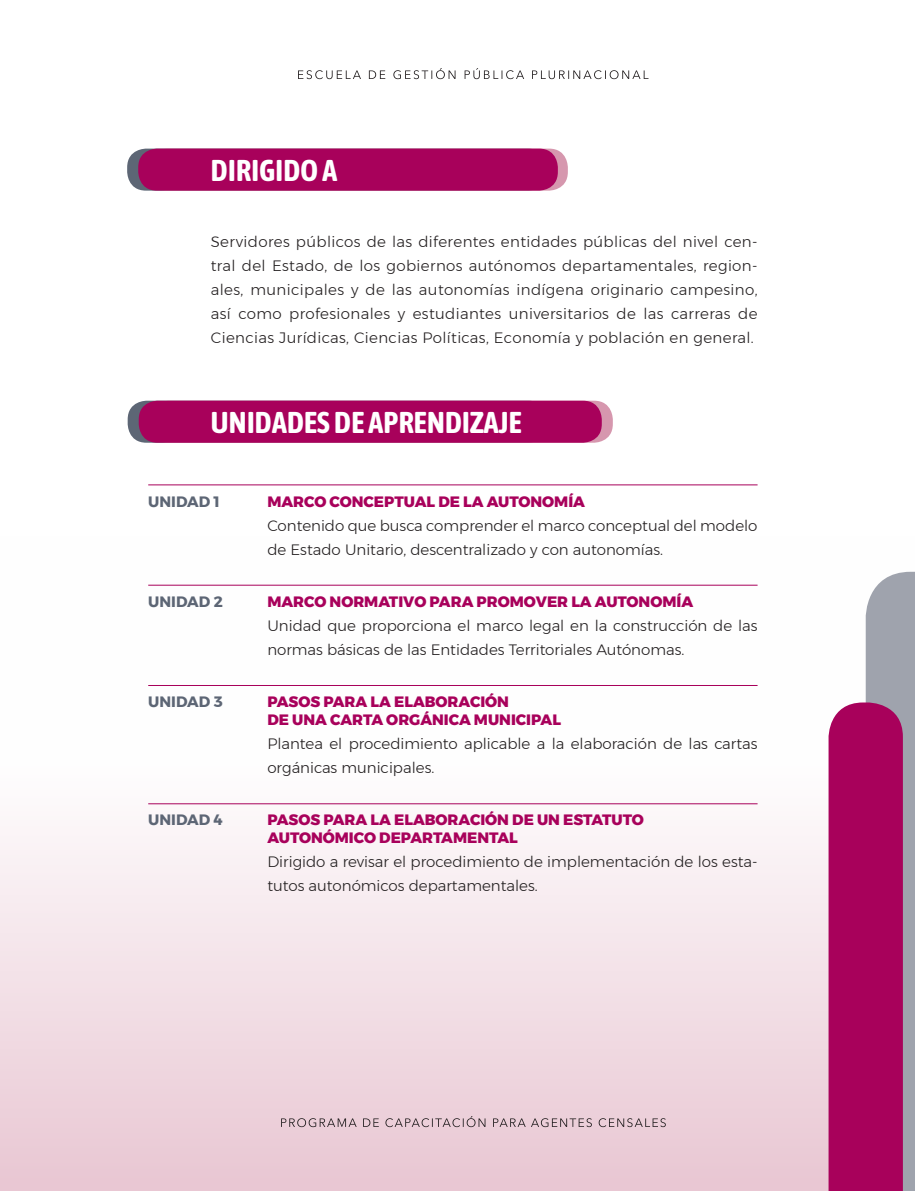
<style>
.page{position:relative;width:915px;height:1191px;background:#fff}
.page>*{position:absolute;margin:0;border:0;box-sizing:border-box;transform-origin:0 0}
.t1{font:700 30px "Asap Condensed";letter-spacing:.01em;color:#fff}
.TEX_TAB{font:300 15px/24px "Montserrat";color:#231f20}
.TEX_A{font:300 15px/24px "Montserrat";letter-spacing:.025em;color:#231f20;text-align:justify}
.TEMA{font:800 15px/18px "Montserrat";color:#a8015b}
.TEMA-2{font:700 15px "Montserrat";color:#5d6675}
</style>
<div class="page">
<div style="left:1px;top:536px;width:913px;height:655px;background:linear-gradient(to bottom,#fff,#ebcdd7)"></div>
<svg style="left:298px;top:68px;width:350px;height:11px"></svg>
<svg style="left:828px;top:572px;width:86px;height:619px;background:#af3f7e"></svg>
<svg style="left:281px;top:1116px;width:384px;height:11px;background:#cab1ba"></svg>
<div style="left:128px;top:401px;width:419px;height:42px;background:#5d6675;border-radius:19px"></div>
<div style="left:127px;top:149px;width:419px;height:42px;background:#5d6675;border-radius:19px"></div>
<div style="left:150px;top:401px;width:462px;height:42px;background:#d697ae;border-radius:19px"></div>
<svg style="left:148px;top:149px;width:419px;height:42px"></svg>
<div style="left:139px;top:401px;width:462px;height:42px;background:#a8015b;border-radius:19px"></div>
<div style="left:138px;top:149px;width:419px;height:42px;background:#a8015b;border-radius:19px"></div>
<hr style="left:148px;top:484px;width:609px;height:1px;background:#a8015b">
<hr style="left:148px;top:585px;width:609px;height:1px;background:#a8015b">
<hr style="left:148px;top:685px;width:609px;height:1px;background:#a8015b">
<hr style="left:148px;top:803px;width:609px;height:1px;background:#a8015b">
<p class="t1" style="left:211px;top:149px;width:128px">DIRIGIDO A</p>
<p class="TEX_A" style="left:211px;top:230px;width:548px">Servidores públicos de las diferentes entidades públicas del nivel cen&shy;tral del Estado, de los gobiernos autónomos departamentales, region&shy;ales, municipales y de las autonomías indígena originario campesino, así como profesionales y estudiantes universitarios de las carreras de Ciencias Jurídicas, Ciencias Políticas, Economía y población en general.</p>
<p class="t1" style="left:211px;top:401px;width:312px">UNIDADES DE APRENDIZAJE</p>
<p class="TEMA-2" style="left:148px;top:489px;width:73px">UNIDAD 1</p>
<p class="TEMA" style="left:267px;top:492px;width:319px">MARCO CONCEPTUAL DE LA AUTONOMÍA</p>
<p class="TEX_TAB" style="left:267px;top:513px;width:491px">Contenido que busca comprender el marco conceptual del modelo de Estado Unitario, descentralizado y con autonomías.</p>
<p class="TEMA-2" style="left:148px;top:589px;width:76px">UNIDAD 2</p>
<p class="TEMA" style="left:267px;top:592px;width:427px">MARCO NORMATIVO PARA PROMOVER LA AUTONOMÍA</p>
<p class="TEX_TAB" style="left:267px;top:613px;width:491px">Unidad que proporciona el marco legal en la construcción de las normas básicas de las Entidades Territoriales Autónomas.</p>
<p class="TEMA-2" style="left:148px;top:690px;width:76px">UNIDAD 3</p>
<p class="TEMA" style="left:267px;top:693px;width:295px">PASOS PARA LA ELABORACIÓN<br>DE UNA CARTA ORGÁNICA MUNICIPAL</p>
<p class="TEX_TAB" style="left:267px;top:731px;width:491px">Plantea el procedimiento aplicable a la elaboración de las cartas orgánicas municipales.</p>
<p class="TEMA-2" style="left:148px;top:808px;width:76px">UNIDAD 4</p>
<p class="TEMA" style="left:267px;top:811px;width:378px">PASOS PARA LA ELABORACIÓN DE UN ESTATUTO<br>AUTONÓMICO DEPARTAMENTAL</p>
<p class="TEX_TAB" style="left:267px;top:850px;width:491px">Dirigido a revisar el procedimiento de implementación de los esta&shy;tutos autonómicos departamentales.</p>
</div>
